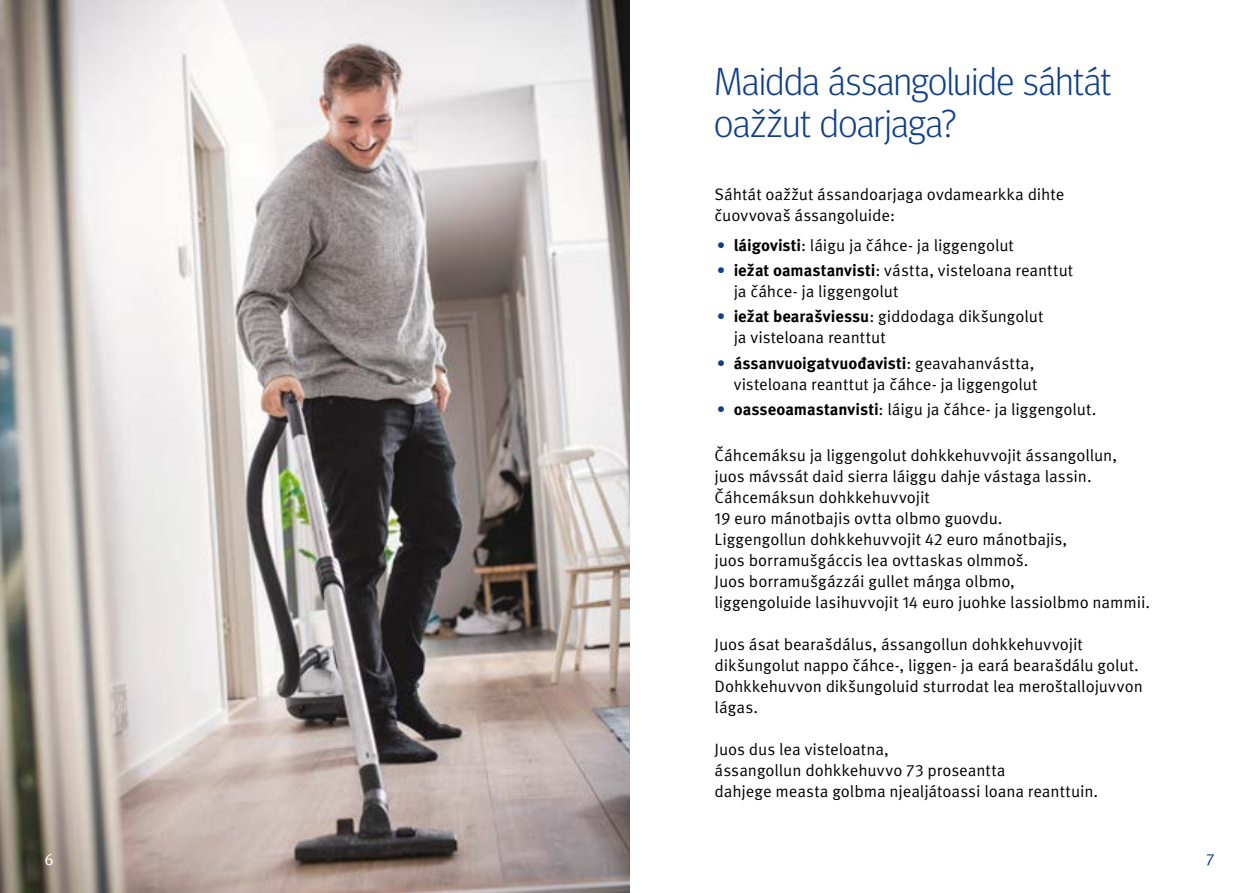
<style>
.page{position:relative;width:1259px;height:893px;background:#fff}
.page>*{position:absolute;margin:0;border:0;box-sizing:border-box;transform-origin:0 0}
.H1_otsikko{font:300 39px/42px "Meta Headline Pro";color:#0f3f8a}
.Body_copy{font:16.5px/21px "Meta Pro Norm";letter-spacing:-.005em;color:#000}
.Bulletpoints{font:16.5px/21px "Meta Pro Norm";letter-spacing:-.005em;color:#000}
.t1{font:16.5px "Meta Pro Norm";color:#fff}
.t2{font:16.5px "Meta Pro Norm";color:#0f3f8a}
.s1{color:#0f3f8a}
.s2{font-family:"Meta Pro";font-weight:700}
</style>
<div class="page">
<img style="left:0;top:0;width:629px;height:893px">
<h1 class="H1_otsikko" style="left:714px;top:57px;width:398px">Maidda ássangoluide sáhtát oažžut doarjaga?</h1>
<p class="Body_copy" style="left:714px;top:183px;width:351px">Sáhtát oažžut ássandoarjaga ovdamearkka dihte čuovvovaš ássangoluide:</p>
<p class="Bulletpoints" style="left:716px;top:233px;width:299px"><span class="s1">•</span> <span class="s2">láigovisti</span>: láigu ja čáhce- ja liggengolut</p>
<p class="Bulletpoints" style="left:733px;top:259px;width:341px;text-indent:-17px"><span class="s1">•</span> <span class="s2">iežat oamastanvisti</span>: vástta, visteloana reanttut ja čáhce- ja liggengolut</p>
<p class="Bulletpoints" style="left:733px;top:305px;width:311px;text-indent:-17px"><span class="s1">•</span> <span class="s2">iežat bearašviessu</span>: giddodaga dikšungolut ja visteloana reanttut</p>
<p class="Bulletpoints" style="left:716px;top:351px;width:322px;text-align:right"><span class="s1">•</span> <span class="s2">ássanvuoigatvuođavisti</span>: geavahanvástta, visteloana reanttut ja čáhce- ja liggengolut</p>
<p class="Bulletpoints" style="left:716px;top:398px;width:381px"><span class="s1">•</span> <span class="s2">oasseoamastanvisti</span>: láigu ja čáhce- ja liggengolut.</p>
<p class="Body_copy" style="left:714px;top:444px;width:404px">Čáhcemáksu ja liggengolut dohkkehuvvojit ássangollun, juos mávssát daid sierra láiggu dahje vástaga lassin.</p>
<p class="Body_copy" style="left:714px;top:486px;width:289px">Čáhcemáksun dohkkehuvvojit<br>19 euro mánotbajis ovtta olbmo guovdu.</p>
<p class="Body_copy" style="left:714px;top:528px;width:354px">Liggengollun dohkkehuvvojit 42 euro mánotbajis, juos borramušgáccis lea ovttaskas olmmoš.</p>
<p class="Body_copy" style="left:714px;top:570px;width:437px">Juos borramušgázzái gullet máŋga olbmo,<br>liggengoluide lasihuvvojit 14 euro juohke lassiolbmo nammii.</p>
<p class="Body_copy" style="left:714px;top:633px;width:426px">Juos ásat bearašdálus, ássangollun dohkkehuvvojit dikšungolut nappo čáhce-, liggen- ja eará bearašdálu golut.</p>
<p class="Body_copy" style="left:714px;top:675px;width:430px">Dohkkehuvvon dikšungoluid sturrodat lea meroštallojuvvon lágas.</p>
<p class="Body_copy" style="left:714px;top:738px;width:385px">Juos dus lea visteloatna,<br>ássangollun dohkkehuvvo 73 proseantta<br>dahjege measta golbma njealjátoassi loana reanttuin.</p>
<p class="t1" style="left:44px;top:847px;width:11px">6</p>
<p class="t2" style="left:1206px;top:847px;width:10px">7</p>
</div>
